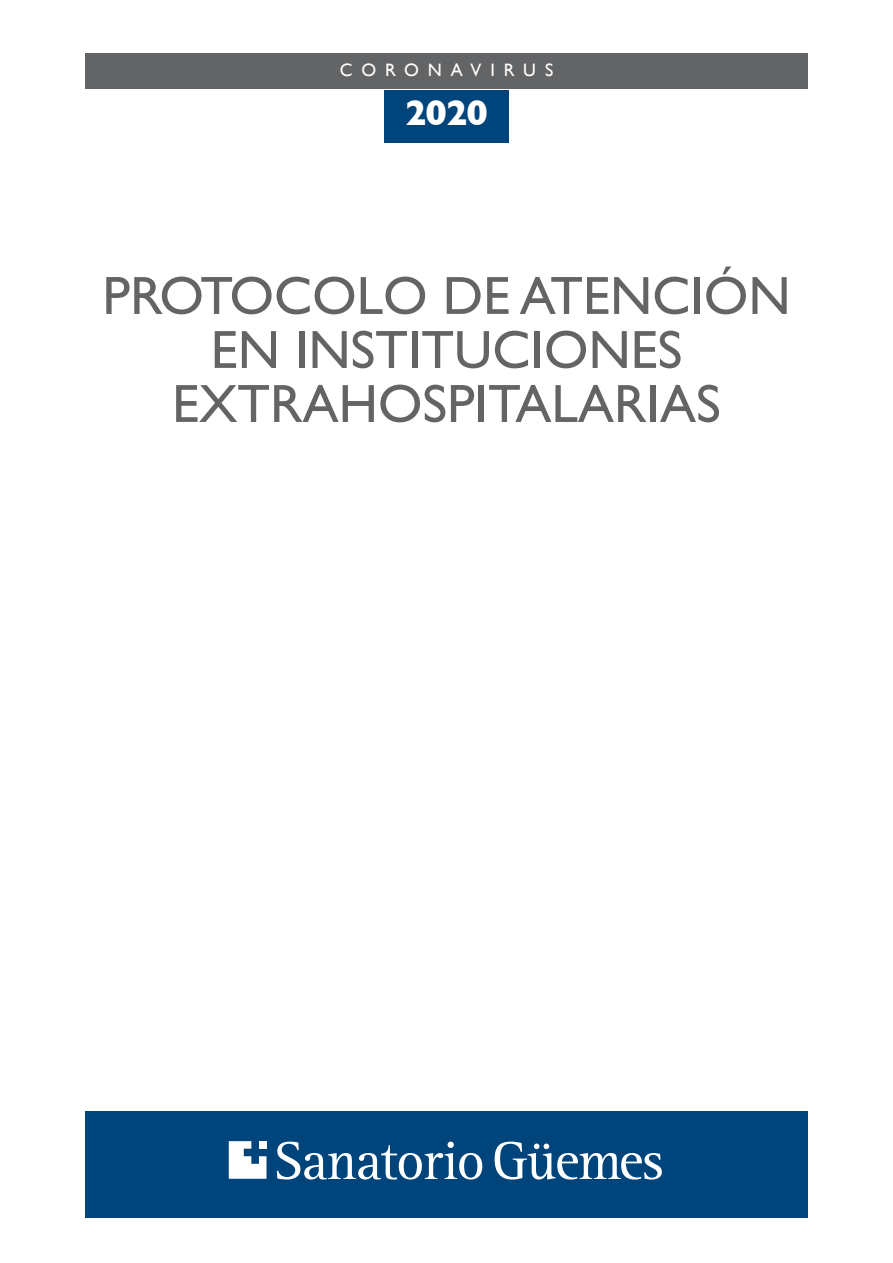
<style>
.page{position:relative;width:893px;height:1263px;background:#fff}
.page>*{position:absolute;margin:0;border:0;box-sizing:border-box;transform-origin:0 0}
.t1{font:54px/54px "Gill Sans";color:#636466;text-align:center}
.t2{font:700 36px "Gill Sans";color:#fff}
.t3{font:18px "Gill Sans";letter-spacing:.5em;color:#fff}
</style>
<div class="page">
<div style="left:384px;top:91px;width:125px;height:52px;background:#00447c"></div>
<div style="left:85px;top:53px;width:723px;height:35px;background:#636466"></div>
<div style="left:85px;top:1111px;width:723px;height:106px;background:#00447c"></div>
<svg style="left:229px;top:1141px;width:37px;height:38px"></svg>
<svg style="left:277px;top:1141px;width:205px;height:38px"></svg>
<svg style="left:495px;top:1141px;width:167px;height:38px"></svg>
<p class="t3" style="left:340px;top:59px;width:215px">CORONAVIRUS</p>
<p class="t2" style="left:405px;top:85px;width:84px">2020</p>
<p class="t1" style="left:103px;top:268px;width:689px">PROTOCOLO DE ATENCIÓN<br>EN INSTITUCIONES<br>EXTRAHOSPITALARIAS</p>
</div>
